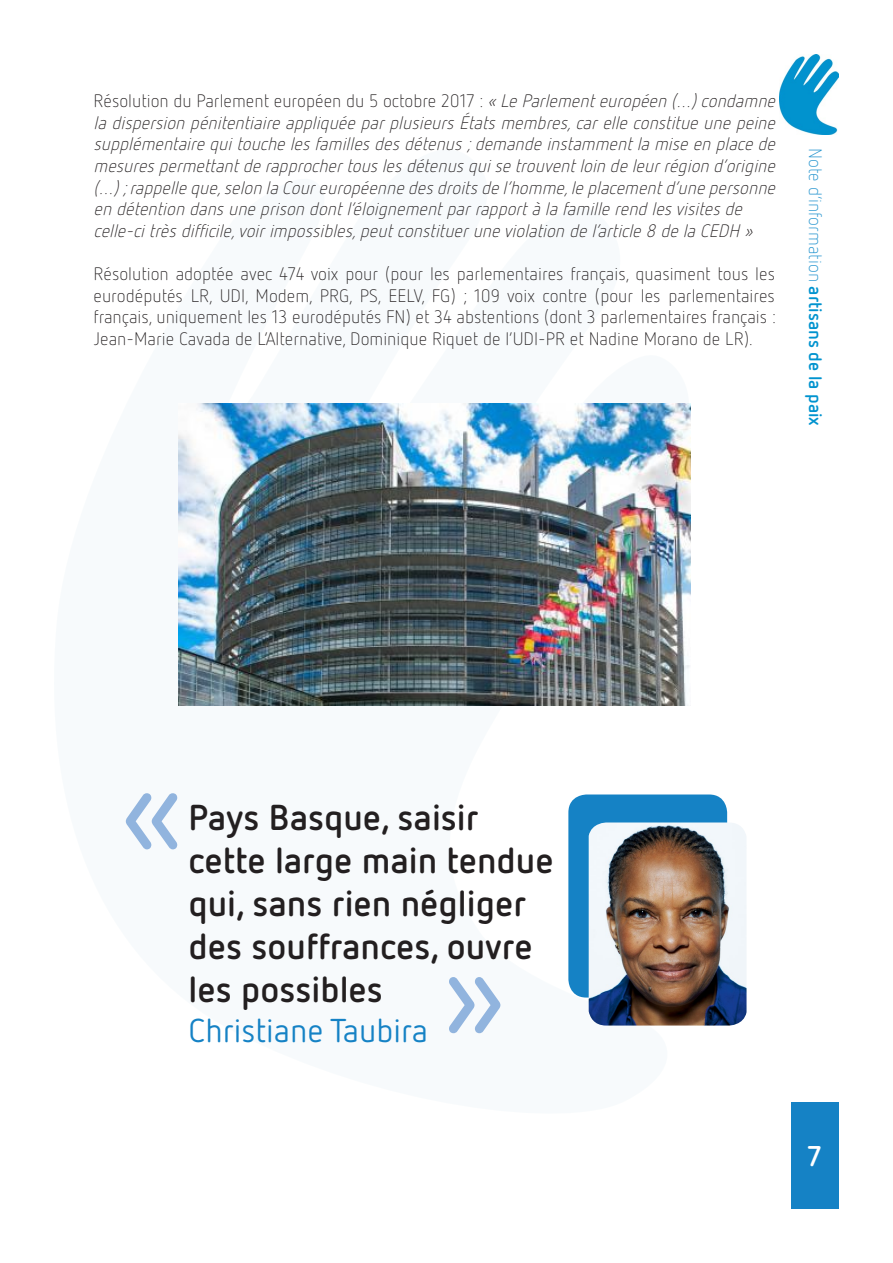
<style>
.page{position:relative;width:893px;height:1263px;background:#fff}
.page>*{position:absolute;margin:0;border:0;box-sizing:border-box;transform-origin:0 0}
.t1{font:135px "Netto OT";color:#91b4de}
.t2{font:700 36px/43.2px "Netto OT";color:#231f20}
.t3{font:33px "Netto OT";color:#1582c5}
.t4{font:700 28.5px "Netto OT";color:#fff}
.t5{font:italic 300 18px/21.6px "Netto OT";color:#231f20;text-align:justify}
.t6{font:300 18px/21.6px "Netto OT";color:#231f20;text-align:justify}
.t7{font:300 18px "Netto OT";color:#2092ce}
.s1{font-style:normal}
.s2{font-weight:700;color:#0193cf}
</style>
<div class="page">
<div style="left:791px;top:1102px;width:47px;height:106px;background:#1582c5"></div>
<img style="left:779px;top:54px;width:59px;height:81px">
<img style="left:178px;top:404px;width:512px;height:302px">
<div style="left:568px;top:794px;width:159px;height:203px;background:#1582c5;border-radius:18px"></div>
<img style="left:589px;top:822px;width:157px;height:203px">
<p class="t5" style="left:94px;top:90px;width:688px"><span class="s1">Résolution du Parlement européen du 5 octobre 2017 :</span> «LeParlementeuropéen (…)condamne ladispersion pénitentiaireappliquéeparplusieursÉtatsmembres,carelleconstitueunepeine supplémentairequitouchelesfamillesdesdétenus;demandeinstammentlamiseen placede mesurespermettantderapprochertouslesdétenusquisetrouventloin deleurrégion d’origine (…);rappelleque,selon laCoureuropéennedesdroitsdel’homme,leplacementd’unepersonne en détention dansuneprison dontl’éloignementparrapportàlafamillerend lesvisitesde</p>
<p class="t5" style="left:94px;top:219px;width:666px">celle-citrèsdifficile,voirimpossibles,peutconstitueruneviolation del’article8 delaCEDH »</p>
<p class="t6" style="left:94px;top:263px;width:684px">Résolution adoptée avec 474 voix pour (pour les parlementaires français, quasiment tous les eurodéputés LR, UDI, Modem, PRG, PS, EELV, FG) ; 109 voix contre (pour les parlementaires français, uniquement les 13 eurodéputés FN) et 34 abstentions (dont 3 parlementaires français :<br>Jean-Marie Cavada de L’Alternative, Dominique Riquet de l’UDI-PR et Nadine Morano de LR).</p>
<p class="t7" style="left:826px;top:148px;width:279px;rotate:90deg">Note d’information <span class="s2">artisans de la paix</span></p>
<p class="t1" style="left:116px;top:725px;width:72px">«</p>
<p class="t2" style="left:189px;top:794px;width:367px">Pays Basque, saisir cette large main tendue qui, sans rien négliger des souffrances, ouvre les possibles</p>
<p class="t3" style="left:189px;top:1010px;width:241px">Christiane Taubira</p>
<p class="t1" style="left:439px;top:909px;width:72px">»</p>
<h3 class="t4" style="left:807px;top:1138px;width:16px">7</h3>
</div>
